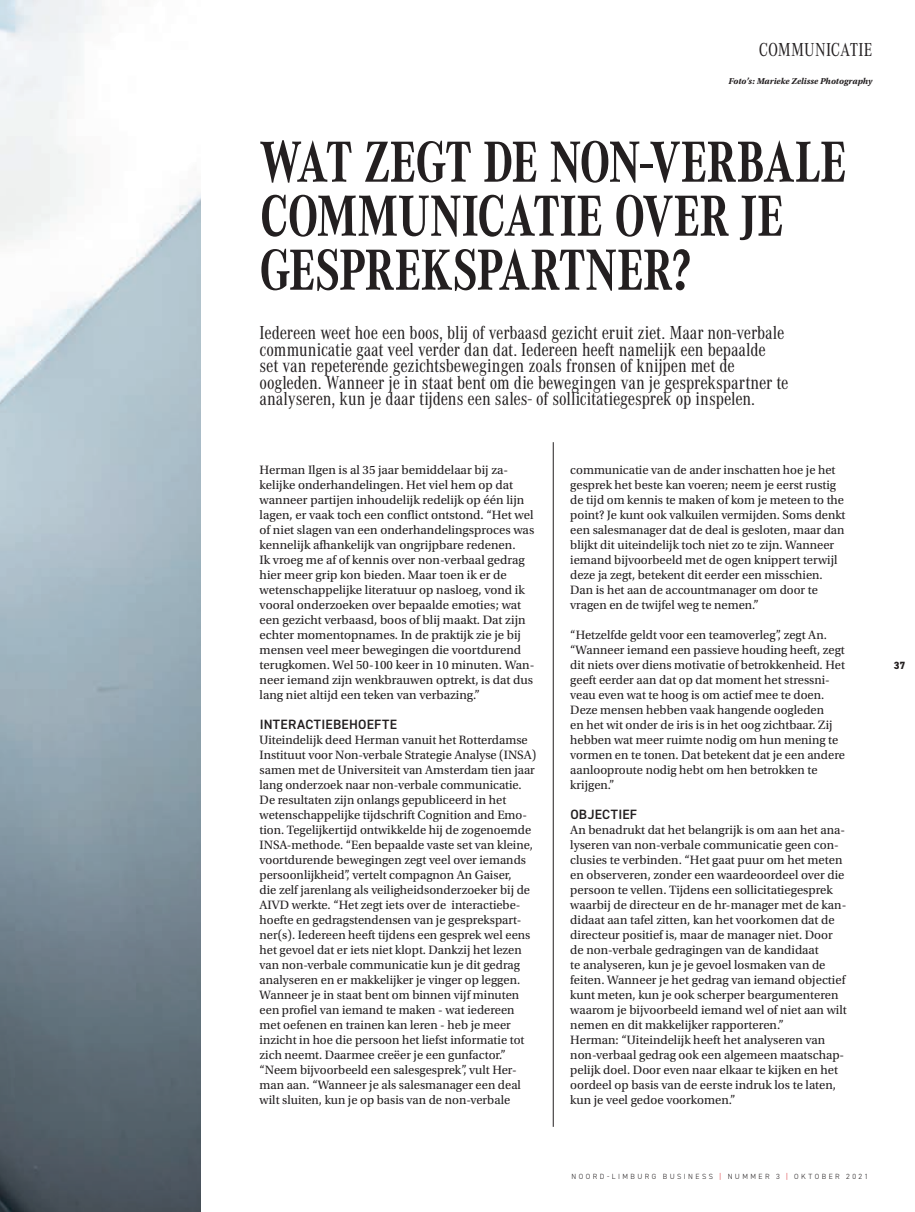
<style>
.page{position:relative;width:915px;height:1212px;background:#fff}
.page>*{position:absolute;margin:0;border:0;box-sizing:border-box;transform-origin:0 0}
.t1{font:700 60px/54px "Corporate A Cond Pro";letter-spacing:-.01em;color:#231f20;scale:.95 1}
.t2{font:19.5px/16.5px "Corporate A Cond Pro";letter-spacing:-.01em;color:#231f20}
.t3{font:19.5px "Corporate A Cond Pro";letter-spacing:.01em;color:#231f20}
.t4{font:600 13.5px "DIN2014";letter-spacing:.02em;color:#231f20}
.t5{font:12.75px/15px "Utopia Std";color:#231f20}
.t6{font:800 10.5px "DIN2014";color:#231f20}
.t7{font:italic 700 9px "Utopia Std";color:#231f20}
.t8{font:300 7.5px "DIN2014";letter-spacing:.325em;color:#231f20}
.s1{color:#d81c23}
</style>
<div class="page">
<img style="left:0;top:0;width:200px;height:1212px">
<hr style="left:553px;top:442px;width:1px;height:685px;background:#231f20">
<h2 class="t3" style="left:758px;top:36px;width:115px">COMMUNICATIE</h2>
<p class="t7" style="left:728px;top:76px;width:145px">Foto’s: Marieke Zelisse Photography</p>
<h1 class="t1" style="left:259px;top:133px;width:619px">WAT ZEGT DE NON-VERBALE<br>COMMUNICATIE OVER JE<br>GESPREKSPARTNER?</h1>
<p class="t2" style="left:259px;top:324px;width:530px">Iedereen weet hoe een boos, blij of verbaasd gezicht eruit ziet. Maar non-verbale communicatie gaat veel verder dan dat. Iedereen heeft namelijk een bepaalde set van repeterende gezichtsbewegingen zoals fronsen of knijpen met de oogleden. Wanneer je in staat bent om die bewegingen van je gesprekspartner te analyseren, kun je daar tijdens een sales- of sollicitatiegesprek op inspelen.</p>
<p class="t5" style="left:259px;top:463px;width:276px">Herman Ilgen is al 35 jaar bemiddelaar bij za&shy;kelijke onderhandelingen. Het viel hem op dat wanneer partijen inhoudelijk redelijk op één lijn lagen, er vaak toch een conflict ontstond. “Het wel of niet slagen van een onderhandelingsproces was kennelijk afhankelijk van ongrijpbare redenen.<br>Ik vroeg me af of kennis over non-verbaal gedrag hier meer grip kon bieden. Maar toen ik er de wetenschappelijke literatuur op nasloeg, vond ik vooral onderzoeken over bepaalde emoties; wat een gezicht verbaasd, boos of blij maakt. Dat zijn echter momentopnames. In de praktijk zie je bij mensen veel meer bewegingen die voortdurend terugkomen. Wel 50-100 keer in 10 minuten. Wan&shy;neer iemand zijn wenkbrauwen optrekt, is dat dus lang niet altijd een teken van verbazing.”</p>
<p class="t4" style="left:259px;top:715px;width:139px">INTERACTIEBEHOEFTE</p>
<p class="t5" style="left:259px;top:733px;width:278px">Uiteindelijk deed Herman vanuit het Rotterdamse Instituut voor Non-verbale Strategie Analyse (INSA) samen met de Universiteit van Amsterdam tien jaar lang onderzoek naar non-verbale communicatie.<br>De resultaten zijn onlangs gepubliceerd in het wetenschappelijke tijdschrift Cognition and Emo&shy;tion. Tegelijkertijd ontwikkelde hij de zogenoemde INSA-methode. “Een bepaalde vaste set van kleine, voortdurende bewegingen zegt veel over iemands persoonlijkheid”, vertelt compagnon An Gaiser,<br>die zelf jarenlang als veiligheidsonderzoeker bij de AIVD werkte. “Het zegt iets over de interactiebe&shy;hoefte en gedragstendensen van je gesprekspart&shy;ner(s). Iedereen heeft tijdens een gesprek wel eens het gevoel dat er iets niet klopt. Dankzij het lezen van non-verbale communicatie kun je dit gedrag analyseren en er makkelijker je vinger op leggen.<br>Wanneer je in staat bent om binnen vijf minuten een profiel van iemand te maken - wat iedereen met oefenen en trainen kan leren - heb je meer inzicht in hoe die persoon het liefst informatie tot zich neemt. Daarmee creëer je een gunfactor.” “Neem bijvoorbeeld een salesgesprek”, vult Her&shy;man aan. “Wanneer je als salesmanager een deal wilt sluiten, kun je op basis van de non-verbale</p>
<p class="t5" style="left:570px;top:463px;width:277px">communicatie van de ander inschatten hoe je het gesprek het beste kan voeren; neem je eerst rustig de tijd om kennis te maken of kom je meteen to the point? Je kunt ook valkuilen vermijden. Soms denkt een salesmanager dat de deal is gesloten, maar dan blijkt dit uiteindelijk toch niet zo te zijn. Wanneer iemand bijvoorbeeld met de ogen knippert terwijl deze ja zegt, betekent dit eerder een misschien.<br>Dan is het aan de accountmanager om door te vragen en de twijfel weg te nemen.”</p>
<p class="t5" style="left:570px;top:628px;width:276px">“Hetzelfde geldt voor een teamoverleg”, zegt An. “Wanneer iemand een passieve houding heeft, zegt dit niets over diens motivatie of betrokkenheid. Het geeft eerder aan dat op dat moment het stressni&shy;veau even wat te hoog is om actief mee te doen.<br>Deze mensen hebben vaak hangende oogleden<br>en het wit onder de iris is in het oog zichtbaar. Zij hebben wat meer ruimte nodig om hun mening te vormen en te tonen. Dat betekent dat je een andere aanlooproute nodig hebt om hen betrokken te krijgen.”</p>
<p class="t4" style="left:570px;top:805px;width:68px">OBJECTIEF</p>
<p class="t5" style="left:570px;top:823px;width:278px">An benadrukt dat het belangrijk is om aan het ana&shy;lyseren van non-verbale communicatie geen con&shy;clusies te verbinden. “Het gaat puur om het meten en observeren, zonder een waardeoordeel over die persoon te vellen. Tijdens een sollicitatiegesprek waarbij de directeur en de hr-manager met de kan&shy;didaat aan tafel zitten, kan het voorkomen dat de directeur positief is, maar de manager niet. Door de non-verbale gedragingen van de kandidaat<br>te analyseren, kun je je gevoel losmaken van de feiten. Wanneer je het gedrag van iemand objectief kunt meten, kun je ook scherper beargumenteren waarom je bijvoorbeeld iemand wel of niet aan wilt nemen en dit makkelijker rapporteren.”<br>Herman: “Uiteindelijk heeft het analyseren van non-verbaal gedrag ook een algemeen maatschap&shy;pelijk doel. Door even naar elkaar te kijken en het oordeel op basis van de eerste indruk los te laten, kun je veel gedoe voorkomen.”</p>
<p class="t6" style="left:893px;top:658px;width:13px">37</p>
<p class="t8" style="left:571px;top:1172px;width:298px">NOORD-LIMBURG BUSINESS <span class="s1">|</span> NUMMER 3 <span class="s1">|</span> OKTOBER 2021</p>
</div>
